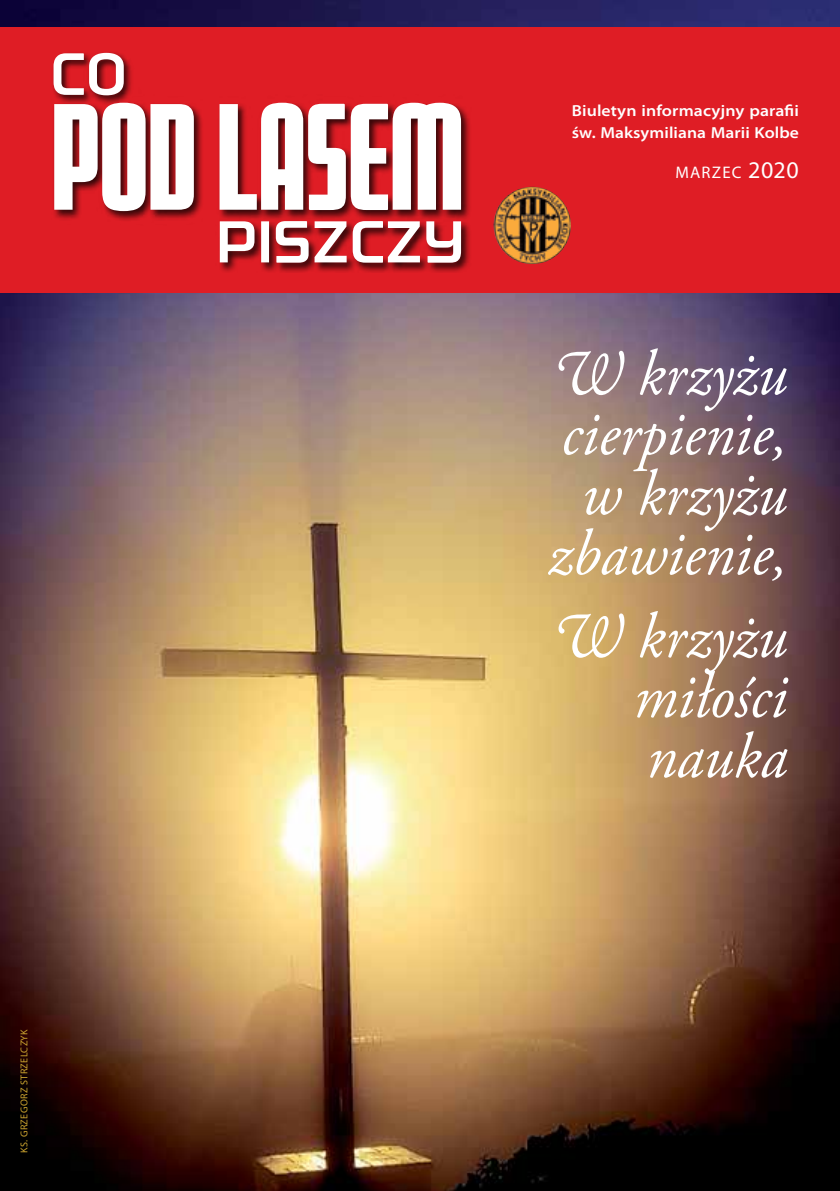
<style>
.page{position:relative;width:840px;height:1191px;background:#fff}
.page>*{position:absolute;margin:0;border:0;box-sizing:border-box;transform-origin:0 0}
.t1{font:italic 64px/60px "Adobe Garamond Pro";color:#fff;text-align:center;scale:.94 1}
.t2{font:16.8px "Myriad Pro";letter-spacing:.07em;color:#fff}
.t3{font:600 semi-expanded 16px/22px "Myriad Pro";letter-spacing:.005em;color:#fff}
.t4{font:10px "Myriad Pro";letter-spacing:.04em;color:#cca42f}
.s1{font-size:24px}
</style>
<div class="page">
<img style="left:0;top:292px;width:839px;height:899px">
<img style="left:0;top:0;width:839px;height:27px">
<div style="left:0;top:27px;width:839px;height:265px;background:#df1d25"></div>
<div style="left:51px;top:51px;width:420px;height:222px;background:#000;opacity:.75"></div>
<svg style="left:220px;top:221px;width:241px;height:42px"></svg>
<svg style="left:54px;top:103px;width:407px;height:108px;background:#dfafb1"></svg>
<svg style="left:53px;top:53px;width:71px;height:42px"></svg>
<img style="left:493px;top:187px;width:77px;height:77px;border-radius:38px">
<p class="t4" style="left:18px;top:1153px;width:125px;rotate:-90deg">KS. GRZEGORZ STRZELCZYK</p>
<p class="t3" style="left:571px;top:100px;width:228px">Biuletyn informacyjny parafii św. Maksymiliana Marii Kolbe</p>
<p class="t2" style="left:675px;top:162px;width:125px">MARZEC <span class="s1">2020</span></p>
<p class="t1" style="left:547px;top:345px;width:256px">W krzyżu cierpienie, w krzyżu zbawienie,</p>
<p class="t1" style="left:633px;top:608px;width:165px;text-align:justify;text-indent:-82px">W krzyżu miłości nauka</p>
</div>
